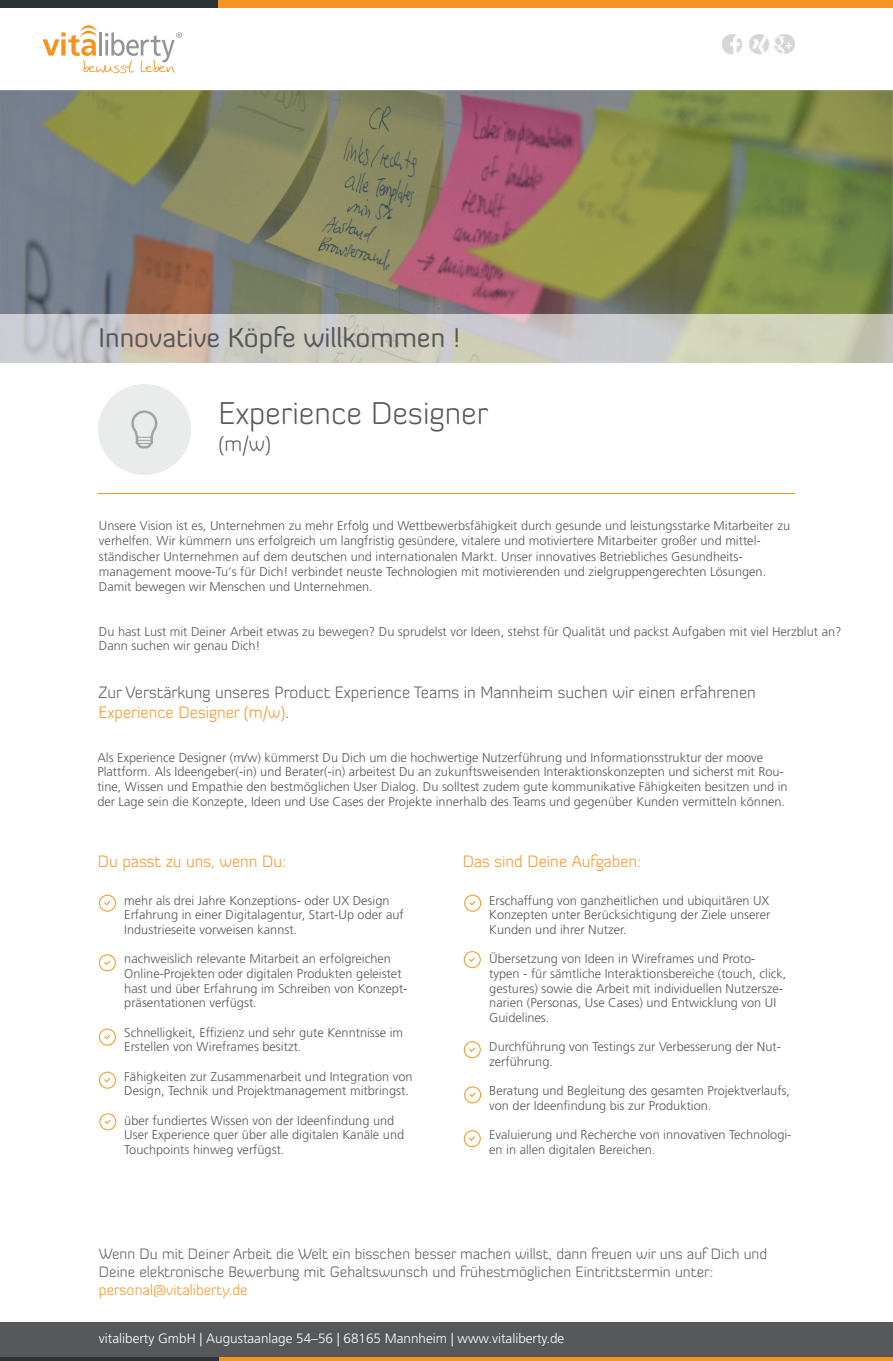
<style>
.page{position:relative;width:893px;height:1361px;background:#fff}
.page>*{position:absolute;margin:0;border:0;box-sizing:border-box;transform-origin:0 0}
.t1{font:300 31.5px "Diavlo";color:#57585a}
.t2{font:27px "Diavlo";color:#57585a}
.t3{font:300 21px "Diavlo";color:#57585a}
.t4{font:300 16.5px/19.8px "Diavlo";color:#57585a}
.t5{font:300 16.5px "Diavlo";color:#f79324}
.t6{font:300 15px/18px "Diavlo";color:#57585a}
.t7{font:300 15px "Diavlo";color:#f7931d}
.t8{font:300 13.5px "Frutiger LT Std";color:#fff}
.t9{font:300 12.75px/14.7px "Frutiger LT Std";color:#57585a}
.s1{color:#f79324}
</style>
<div class="page">
<img style="left:0;top:90px;width:893px;height:224px">
<img style="left:0;top:362px;width:893px;height:1px">
<img style="left:0;top:314px;width:893px;height:48px">
<div style="left:218px;top:0;width:675px;height:8px;background:#f49422"></div>
<div style="left:0;top:0;width:218px;height:8px;background:#2d3234"></div>
<svg style="left:43px;top:25px;width:139px;height:48px"></svg>
<hr style="left:98px;top:492px;width:696px;height:1px;background:#f7931d">
<div style="left:0;top:1322px;width:893px;height:38px;background:#57585a"></div>
<hr style="left:218px;top:1357px;width:675px;height:3px;background:#f49422">
<hr style="left:0;top:1357px;width:218px;height:3px;background:#2d3234">
<img style="left:99px;top:384px;width:91px;height:91px">
<img style="left:723px;top:35px;width:19px;height:20px">
<img style="left:775px;top:35px;width:20px;height:19px">
<img style="left:750px;top:35px;width:19px;height:19px">
<div style="left:99px;top:895px;width:17px;height:16px;border:1px solid #f7931d;border-radius:50%"></div>
<svg style="left:104px;top:901px;width:7px;height:5px"></svg>
<div style="left:99px;top:954px;width:17px;height:17px;border:1px solid #f7931d;border-radius:50%"></div>
<svg style="left:104px;top:960px;width:6px;height:5px"></svg>
<div style="left:99px;top:1028px;width:17px;height:17px;border:1px solid #f7931d;border-radius:50%"></div>
<svg style="left:104px;top:1034px;width:7px;height:6px"></svg>
<div style="left:99px;top:1071px;width:17px;height:17px;border:1px solid #f7931d;border-radius:50%"></div>
<svg style="left:104px;top:1078px;width:7px;height:5px"></svg>
<div style="left:99px;top:1113px;width:17px;height:17px;border:1px solid #f7931d;border-radius:50%"></div>
<svg style="left:104px;top:1119px;width:7px;height:5px"></svg>
<div style="left:464px;top:895px;width:17px;height:16px;border:1px solid #f7931d;border-radius:50%"></div>
<svg style="left:469px;top:901px;width:7px;height:5px"></svg>
<div style="left:464px;top:951px;width:17px;height:17px;border:1px solid #f7931d;border-radius:50%"></div>
<svg style="left:469px;top:957px;width:6px;height:5px"></svg>
<div style="left:464px;top:1041px;width:17px;height:17px;border:1px solid #f7931d;border-radius:50%"></div>
<svg style="left:469px;top:1047px;width:6px;height:5px"></svg>
<div style="left:464px;top:1130px;width:17px;height:17px;border:1px solid #f7931d;border-radius:50%"></div>
<svg style="left:469px;top:1136px;width:6px;height:5px"></svg>
<div style="left:464px;top:1086px;width:17px;height:17px;border:1px solid #f7931d;border-radius:50%"></div>
<svg style="left:469px;top:1092px;width:7px;height:5px"></svg>
<h2 class="t2" style="left:99px;top:321px;width:363px">Innovative Köpfe willkommen !</h2>
<h1 class="t1" style="left:218px;top:393px;width:271px">Experience Designer</h1>
<h3 class="t3" style="left:218px;top:430px;width:54px">(m/w)</h3>
<p class="t9" style="left:99px;top:518px;width:693px;line-height:15.3px">Unsere Vision ist es, Unternehmen zu mehr Erfolg und Wettbewerbsfähigkeit durch gesunde und leistungsstarke Mitarbeiter zu verhelfen. Wir kümmern uns erfolgreich um langfristig gesündere, vitalere und motiviertere Mitarbeiter großer und mittel&shy;ständischer Unternehmen auf dem deutschen und internationalen Markt. Unser innovatives Betriebliches Gesundheits&shy;management moove-Tu‘s für Dich! verbindet neuste Technologien mit motivierenden und zielgruppengerechten Lösungen.<br>Damit bewegen wir Menschen und Unternehmen.</p>
<p class="t9" style="left:99px;top:624px;width:744px">Du hast Lust mit Deiner Arbeit etwas zu bewegen? Du sprudelst vor Ideen, stehst für Qualität und packst Aufgaben mit viel Herzblut an?<br>Dann suchen wir genau Dich!</p>
<p class="t4" style="left:99px;top:682px;width:659px">Zur Verstärkung unseres Product Experience Teams in Mannheim suchen wir einen erfahrenen<br><span class="s1">Experience Designer (m/w)</span>.</p>
<p class="t9" style="left:97px;top:750px;width:692px">Als Experience Designer (m/w) kümmerst Du Dich um die hochwertige Nutzerführung und Informationsstruktur der moove Plattform. Als Ideengeber(-in) und Berater(-in) arbeitest Du an zukunftsweisenden Interaktionskonzepten und sicherst mit Rou&shy;tine, Wissen und Empathie den bestmöglichen User Dialog. Du solltest zudem gute kommunikative Fähigkeiten besitzen und in der Lage sein die Konzepte, Ideen und Use Cases der Projekte innerhalb des Teams und gegenüber Kunden vermitteln können.</p>
<p class="t5" style="left:98px;top:851px;width:190px">Du passt zu uns, wenn Du:</p>
<p class="t5" style="left:463px;top:851px;width:180px">Das sind Deine Aufgaben:</p>
<p class="t9" style="left:124px;top:893px;width:281px">mehr als drei Jahre Konzeptions- oder UX Design<br>Erfahrung in einer Digitalagentur, Start-Up oder auf<br>Industrieseite vorweisen kannst.</p>
<p class="t9" style="left:124px;top:952px;width:285px">nachweislich relevante Mitarbeit an erfolgreichen Online-Projekten oder digitalen Produkten geleistet hast und über Erfahrung im Schreiben von Konzept&shy;präsentationen verfügst.</p>
<p class="t9" style="left:124px;top:1025px;width:280px">Schnelligkeit, Effizienz und sehr gute Kenntnisse im<br>Erstellen von Wireframes besitzt.</p>
<p class="t9" style="left:124px;top:1069px;width:290px">Fähigkeiten zur Zusammenarbeit und Integration von<br>Design, Technik und Projektmanagement mitbringst.</p>
<p class="t9" style="left:124px;top:1113px;width:281px">über fundiertes Wissen von der Ideenfindung und<br>User Experience quer über alle digitalen Kanäle und<br>Touchpoints hinweg verfügst.</p>
<p class="t9" style="left:489px;top:893px;width:283px;text-align:justify">Erschaffung von ganzheitlichen und ubiquitären UX Konzepten unter Berücksichtigung der Ziele unserer Kunden und ihrer Nutzer.</p>
<p class="t9" style="left:489px;top:952px;width:299px">Übersetzung von Ideen in Wireframes und Proto&shy;typen - für sämtliche Interaktionsbereiche (touch, click, gestures) sowie die Arbeit mit individuellen Nutzersze&shy;narien (Personas, Use Cases) und Entwicklung von UI Guidelines.</p>
<p class="t9" style="left:489px;top:1040px;width:293px">Durchführung von Testings zur Verbesserung der Nut&shy;zerführung.</p>
<p class="t9" style="left:489px;top:1083px;width:302px">Beratung und Begleitung des gesamten Projektverlaufs, von der Ideenfindung bis zur Produktion.</p>
<p class="t9" style="left:489px;top:1127px;width:304px">Evaluierung und Recherche von innovativen Technologi&shy;en in allen digitalen Bereichen.</p>
<p class="t6" style="left:99px;top:1245px;width:670px">Wenn Du mit Deiner Arbeit die Welt ein bisschen besser machen willst, dann freuen wir uns auf Dich und<br>Deine elektronische Bewerbung mit Gehaltswunsch und frühestmöglichen Eintrittstermin unter:</p>
<p class="t7" style="left:99px;top:1281px;width:150px">personal@vitaliberty.de</p>
<p class="t8" style="left:99px;top:1331px;width:467px">vitaliberty GmbH | Augustaanlage 54–56 | 68165 Mannheim | www.vitaliberty.de</p>
</div>
